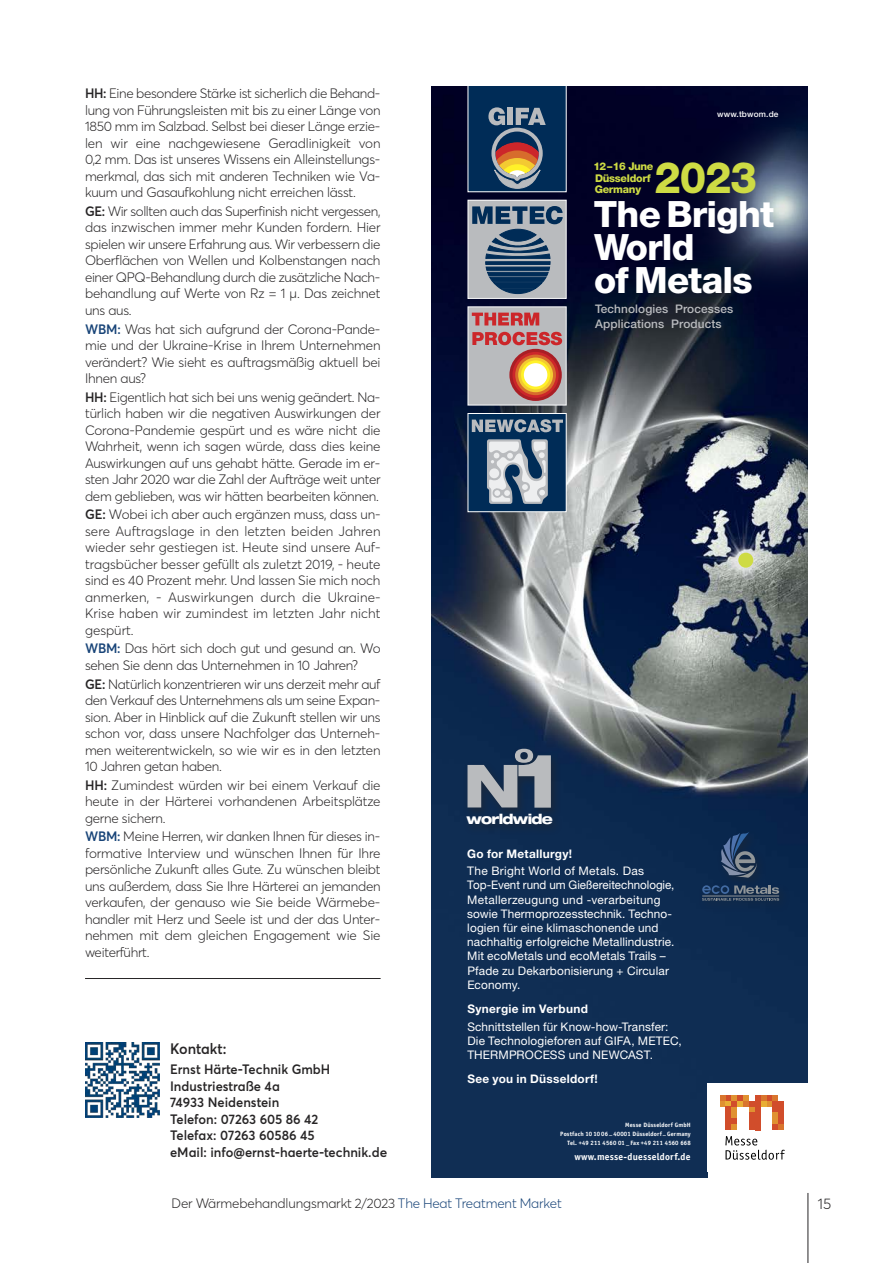
<style>
.page{position:relative;width:893px;height:1263px;background:#fff}
.page>*{position:absolute;margin:0;border:0;box-sizing:border-box;transform-origin:0 0}
.t1{font:800 43.35px "Helvetica Neue LT Std";color:#cedb44}
.t2{font:800 36.3px/33px "Helvetica Neue LT Std";letter-spacing:-.02em;color:#fff}
.t3{font:600 15px "Averta PE";color:#272526;scale:.95 1}
.t4{font:300 15px "Averta PE";color:#272526}
.t5{font:800 expanded 14.1px "Helvetica Neue LT Std";letter-spacing:-.05em;color:#fff}
.t6{font:300 13.5px/16.5px "Averta PE";letter-spacing:-.015em;color:#272526;text-align:justify}
.t7{font:600 13.5px/16.5px "Averta PE";color:#272526;scale:.95 1}
.t8{font:11.85px/14.2px "Helvetica Neue LT Std";letter-spacing:.01em;color:#fff}
.t9{font:700 11.85px "Helvetica Neue LT Std";letter-spacing:.025em;color:#fff}
.t10{font:500 11.85px/14.2px "Helvetica Neue LT Std";letter-spacing:.01em;color:#b9bbbe}
.t11{font:800 10.65px/11.2px "Helvetica Neue LT Std";letter-spacing:-.025em;color:#cedb44}
.t12{font:700 9.75px "Officina Sans ITC Pro";letter-spacing:.025em;color:#fff}
.t13{font:500 8.25px "Helvetica Neue LT Std";letter-spacing:.02em;color:#fff}
.t14{font:700 6.15px/9.1px "Officina Sans ITC Pro";letter-spacing:.025em;color:#fff;text-align:right}
.s1{font-weight:600}
.s2{font-weight:600;color:#184478}
.s3{color:#184478}
</style>
<div class="page">
<hr style="left:807px;top:1193px;width:1px;height:70px;background:#272526">
<img style="left:432px;top:87px;width:376px;height:1091px">
<img style="left:589px;top:87px;width:219px;height:317px">
<div style="left:708px;top:1083px;width:100px;height:95px;background:#fff"></div>
<svg style="left:725px;top:1136px;width:60px;height:24px"></svg>
<svg style="left:761px;top:1095px;width:17px;height:12px"></svg>
<div style="left:772px;top:1101px;width:6px;height:11px;background:#d14d2b"></div>
<div style="left:778px;top:1101px;width:6px;height:23px;background:#d14d2b"></div>
<div style="left:725px;top:1107px;width:6px;height:23px;background:#d14d2b"></div>
<div style="left:731px;top:1107px;width:6px;height:11px;background:#e09131"></div>
<svg style="left:731px;top:1118px;width:6px;height:12px"></svg>
<div style="left:772px;top:1112px;width:6px;height:12px;background:#e09131"></div>
<svg style="left:720px;top:1095px;width:35px;height:17px"></svg>
<div style="left:749px;top:1112px;width:6px;height:18px;background:#d14d2b"></div>
<div style="left:755px;top:1095px;width:6px;height:35px;background:#d14d2b"></div>
<svg style="left:772px;top:1124px;width:12px;height:6px"></svg>
<div style="left:698px;top:828px;width:93px;height:85px;background:#0a274d"></div>
<svg style="left:721px;top:832px;width:36px;height:46px"></svg>
<svg style="left:702px;top:885px;width:77px;height:16px"></svg>
<div style="left:738px;top:553px;width:15px;height:15px;background:#cedb44;border-radius:50%"></div>
<div style="left:463px;top:744px;width:100px;height:91px;background:#0f2a4c"></div>
<svg style="left:467px;top:749px;width:84px;height:59px"></svg>
<svg style="left:467px;top:87px;width:100px;height:106px;background:#374d65"></svg>
<svg style="left:467px;top:199px;width:100px;height:100px;background:#789"></svg>
<svg style="left:467px;top:412px;width:100px;height:101px;background:#57718a"></svg>
<svg style="left:467px;top:306px;width:100px;height:100px;background:#c29b93"></svg>
<hr style="left:85px;top:978px;width:296px;height:1px;background:#272526">
<img style="left:85px;top:1043px;width:74px;height:74px">
<p class="t6" style="left:85px;top:86px;width:297px"><span class="s1">HH:</span> Eine besondere Stärke ist sicherlich die Behand&shy;lung von Führungsleisten mit bis zu einer Länge von 1850 mm im Salzbad. Selbst bei dieser Länge erzie&shy;len wir eine nachgewiesene Geradlinigkeit von 0,2 mm. Das ist unseres Wissens ein Alleinstellungs&shy;merkmal, das sich mit anderen Techniken wie Va&shy;kuum und Gasaufkohlung nicht erreichen lässt.</p>
<p class="t6" style="left:85px;top:204px;width:297px"><span class="s1">GE:</span> Wir sollten auch das Superfinish nicht vergessen, das inzwischen immer mehr Kunden fordern. Hier spielen wir unsere Erfahrung aus. Wir verbessern die Oberflächen von Wellen und Kolbenstangen nach einer QPQ-Behandlung durch die zusätzliche Nach&shy;behandlung auf Werte von Rz = 1 µ. Das zeichnet uns aus.</p>
<p class="t6" style="left:85px;top:322px;width:297px"><span class="s2">WBM:</span> Was hat sich aufgrund der Corona-Pande&shy;mie und der Ukraine-Krise in Ihrem Unternehmen verändert? Wie sieht es auftragsmäßig aktuell bei Ihnen aus?</p>
<p class="t6" style="left:85px;top:390px;width:297px"><span class="s1">HH:</span> Eigentlich hat sich bei uns wenig geändert. Na&shy;türlich haben wir die negativen Auswirkungen der Corona-Pandemie gespürt und es wäre nicht die Wahrheit, wenn ich sagen würde, dass dies keine Auswirkungen auf uns gehabt hätte. Gerade im er&shy;sten Jahr 2020 war die Zahl der Aufträge weit unter dem geblieben, was wir hätten bearbeiten können.</p>
<p class="t6" style="left:85px;top:507px;width:297px"><span class="s1">GE:</span> Wobei ich aber auch ergänzen muss, dass un&shy;sere Auftragslage in den letzten beiden Jahren wieder sehr gestiegen ist. Heute sind unsere Auf&shy;tragsbücher besser gefüllt als zuletzt 2019, - heute sind es 40 Prozent mehr. Und lassen Sie mich noch anmerken, - Auswirkungen durch die Ukraine-Krise haben wir zumindest im letzten Jahr nicht gespürt.</p>
<p class="t6" style="left:85px;top:641px;width:297px"><span class="s2">WBM:</span> Das hört sich doch gut und gesund an. Wo sehen Sie denn das Unternehmen in 10 Jahren?</p>
<p class="t6" style="left:85px;top:677px;width:297px"><span class="s1">GE:</span> Natürlich konzentrieren wir uns derzeit mehr auf den Verkauf des Unternehmens als um seine Expan&shy;sion. Aber in Hinblick auf die Zukunft stellen wir uns schon vor, dass unsere Nachfolger das Unterneh&shy;men weiterentwickeln, so wie wir es in den letzten 10 Jahren getan haben.</p>
<p class="t6" style="left:85px;top:778px;width:297px"><span class="s1">HH:</span> Zumindest würden wir bei einem Verkauf die heute in der Härterei vorhandenen Arbeitsplätze gerne sichern.</p>
<p class="t6" style="left:85px;top:829px;width:297px"><span class="s2">WBM:</span> Meine Herren, wir danken Ihnen für dieses in&shy;formative Interview und wünschen Ihnen für Ihre persönliche Zukunft alles Gute. Zu wünschen bleibt uns außerdem, dass Sie Ihre Härterei an jemanden verkaufen, der genauso wie Sie beide Wärmebe&shy;handler mit Herz und Seele ist und der das Unter&shy;nehmen mit dem gleichen Engagement wie Sie weiterführt.</p>
<p class="t3" style="left:170px;top:1042px;width:61px">Kontakt:</p>
<p class="t7" style="left:170px;top:1062px;width:230px">Ernst Härte-Technik GmbH<br>Industriestraße 4a<br>74933 Neidenstein<br>Telefon: 07263 605 86 42<br>Telefax: 07263 60586 45<br>eMail: info@ernst-haerte-technik.de</p>
<p class="t13" style="left:717px;top:112px;width:63px">www.tbwom.de</p>
<h1 class="t1" style="left:654px;top:162px;width:104px">2023</h1>
<p class="t11" style="left:594px;top:162px;width:61px">12 – 16 June<br>Düsseldorf<br>Germany</p>
<h2 class="t2" style="left:594px;top:201px;width:182px">The Bright<br>World<br>of Metals</h2>
<p class="t10" style="left:595px;top:303px;width:140px">Technologies Processes<br>Applications Products</p>
<p class="t5" style="left:467px;top:813px;width:88px">worldwide</p>
<p class="t9" style="left:467px;top:849px;width:106px">Go for Metallurgy!</p>
<p class="t8" style="left:467px;top:865px;width:209px">The Bright World of Metals. Das Top-Event rund um Gießerei techn o logie, Metallerzeugung und -verarbeitung sowie Thermoprozesstechnik. Techno&shy;logien für eine klimaschonende und nachhaltig erfolgreiche Metall industrie.<br>Mit ecoMetals und ecoMetals Trails – Pfade zu Dekar bo nisierung + Circular Economy.</p>
<p class="t9" style="left:467px;top:1004px;width:122px">Synergie im Verbund</p>
<p class="t8" style="left:467px;top:1020px;width:216px">Schnittstellen für Know-how-Transfer:<br>Die Technologieforen auf GIFA, METEC,<br>THERMPROCESS und NEWCAST.</p>
<p class="t9" style="left:467px;top:1075px;width:132px">See you in Düsseldorf!</p>
<p class="t14" style="left:560px;top:1121px;width:132px">Messe Düsseldorf GmbH<br>Postfach 10 10 06 _ 40001 Düsseldorf _ Germany<br>Tel. +49 211 4560 01 _ Fax +49 211 4560 668</p>
<p class="t12" style="left:574px;top:1152px;width:118px">www.messe-duesseldorf.de</p>
<p class="t6" style="left:172px;top:1196px;width:392px">Der Wärmebehandlungsmarkt 2/2023 <span class="s3">The Heat Treatment Market</span></p>
<p class="t4" style="left:818px;top:1198px;width:15px">15</p>
</div>
